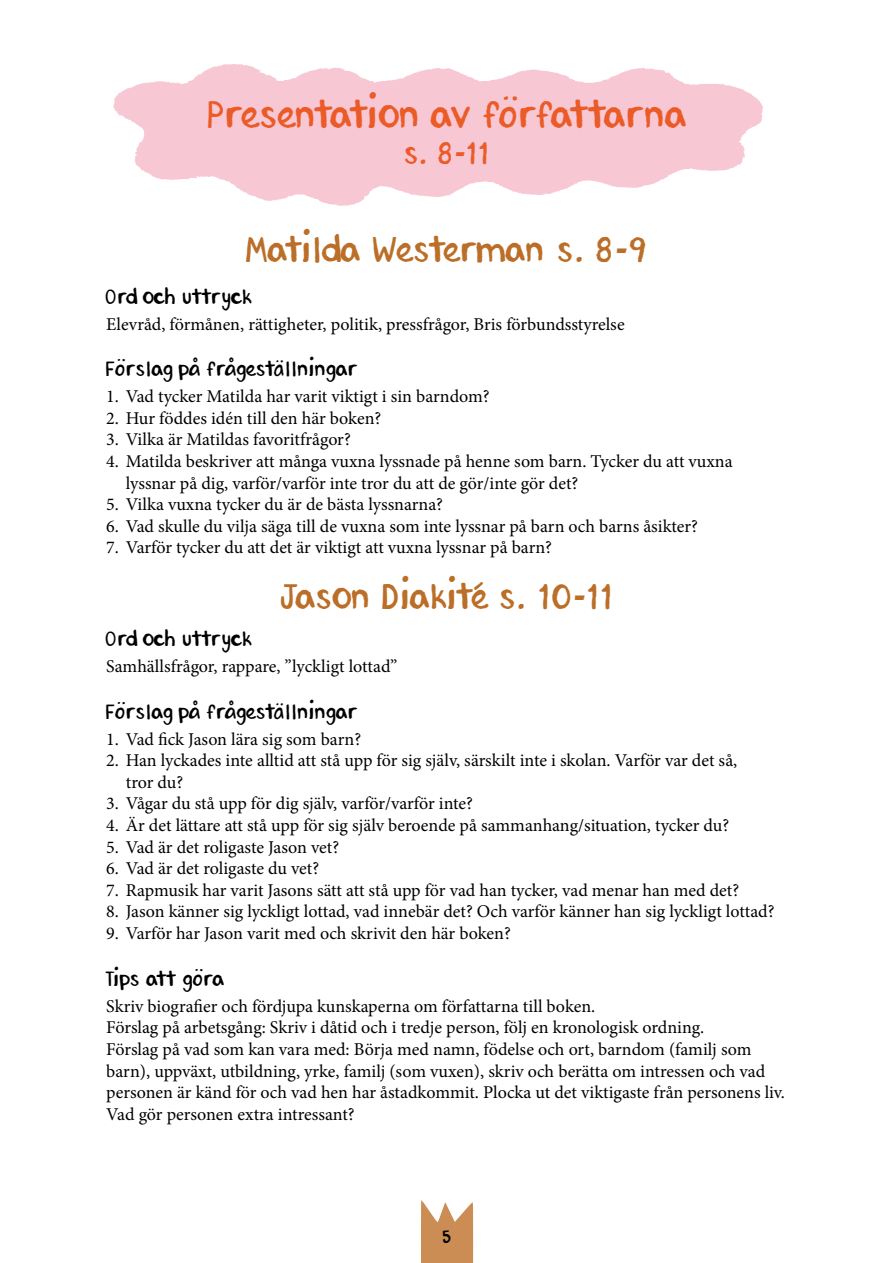
<style>
.page{position:relative;width:893px;height:1263px;background:#fff}
.page>*{position:absolute;margin:0;border:0;box-sizing:border-box;transform-origin:0 0}
.t1{font:39px "andreapippins";letter-spacing:.045em;color:#eb5b27}
.t2{font:36px "andreapippins";letter-spacing:.06em;color:#bb6e27}
.t3{font:31.5px "andreapippins";color:#eb5b27}
.t4{font:21px "andreapippins";letter-spacing:.04em;color:#000}
.t5{font:21px "andreapippins";letter-spacing:.06em;color:#000}
.t6{font:18px/21.6px "Minion Pro";letter-spacing:-.005em;color:#000}
.t7{font:18px "andreapippins";color:#000}
</style>
<div class="page">
<svg style="left:421px;top:1200px;width:53px;height:63px"></svg>
<img style="left:113px;top:63px;width:651px;height:143px">
<h1 class="t1" style="left:208px;top:91px;width:479px">Presentation av författarna</h1>
<h3 class="t3" style="left:404px;top:134px;width:86px">s. 8-11</h3>
<h2 class="t2" style="left:246px;top:228px;width:401px">Matilda Westerman s. 8-9</h2>
<p class="t5" style="left:106px;top:284px;width:146px">Ord och uttryck</p>
<p class="t6" style="left:106px;top:313px;width:520px">Elevråd, förmånen, rättigheter, politik, pressfrågor, Bris förbundsstyrelse</p>
<p class="t4" style="left:106px;top:357px;width:253px">Förslag på frågeställningar</p>
<p class="t6" style="left:106px;top:386px;width:385px">1. Vad tycker Matilda har varit viktigt i sin barndom?</p>
<p class="t6" style="left:106px;top:407px;width:277px">2. Hur föddes idén till den här boken?</p>
<p class="t6" style="left:106px;top:429px;width:246px">3. Vilka är Matildas favoritfrågor?</p>
<p class="t6" style="left:126px;top:451px;width:608px;text-indent:-19px">4. Matilda beskriver att många vuxna lyssnade på henne som barn. Tycker du att vuxna lyssnar på dig, varför/varför inte tror du att de gör/inte gör det?</p>
<p class="t6" style="left:106px;top:494px;width:338px">5. Vilka vuxna tycker du är de bästa lyssnarna?</p>
<p class="t6" style="left:106px;top:515px;width:593px">6. Vad skulle du vilja säga till de vuxna som inte lyssnar på barn och barns åsikter?</p>
<p class="t6" style="left:106px;top:537px;width:447px">7. Varför tycker du att det är viktigt att vuxna lyssnar på barn?</p>
<h2 class="t2" style="left:281px;top:575px;width:333px">Jason Diakité s. 10-11</h2>
<p class="t5" style="left:106px;top:626px;width:146px">Ord och uttryck</p>
<p class="t6" style="left:106px;top:655px;width:292px">Samhällsfrågor, rappare, ”lyckligt lottad”</p>
<p class="t4" style="left:106px;top:699px;width:253px">Förslag på frågeställningar</p>
<p class="t6" style="left:106px;top:728px;width:256px">1. Vad fick Jason lära sig som barn?</p>
<p class="t6" style="left:126px;top:750px;width:613px;text-indent:-19px">2. Han lyckades inte alltid att stå upp för sig själv, särskilt inte i skolan. Varför var det så, tror du?</p>
<p class="t6" style="left:106px;top:793px;width:368px">3. Vågar du stå upp för dig själv, varför/varför inte?</p>
<p class="t6" style="left:106px;top:815px;width:624px">4. Är det lättare att stå upp för sig själv beroende på sammanhang/situation, tycker du?</p>
<p class="t6" style="left:106px;top:836px;width:234px">5. Vad är det roligaste Jason vet?</p>
<p class="t6" style="left:106px;top:858px;width:214px">6. Vad är det roligaste du vet?</p>
<p class="t6" style="left:106px;top:879px;width:634px">7. Rapmusik har varit Jasons sätt att stå upp för vad han tycker, vad menar han med det?</p>
<p class="t6" style="left:106px;top:901px;width:670px">8. Jason känner sig lyckligt lottad, vad innebär det? Och varför känner han sig lyckligt lottad?</p>
<p class="t6" style="left:106px;top:923px;width:406px">9. Varför har Jason varit med och skrivit den här boken?</p>
<p class="t4" style="left:106px;top:966px;width:119px">Tips att göra</p>
<p class="t6" style="left:106px;top:995px;width:680px">Skriv biografier och fördjupa kunskaperna om författarna till boken.<br>Förslag på arbetsgång: Skriv i dåtid och i tredje person, följ en kronologisk ordning.<br>Förslag på vad som kan vara med: Börja med namn, födelse och ort, barndom (familj som barn), uppväxt, utbildning, yrke, familj (som vuxen), skriv och berätta om intressen och vad personen är känd för och vad hen har åstadkommit. Plocka ut det viktigaste från personens liv.<br>Vad gör personen extra intressant?</p>
<p class="t7" style="left:442px;top:1226px;width:10px">5</p>
</div>
